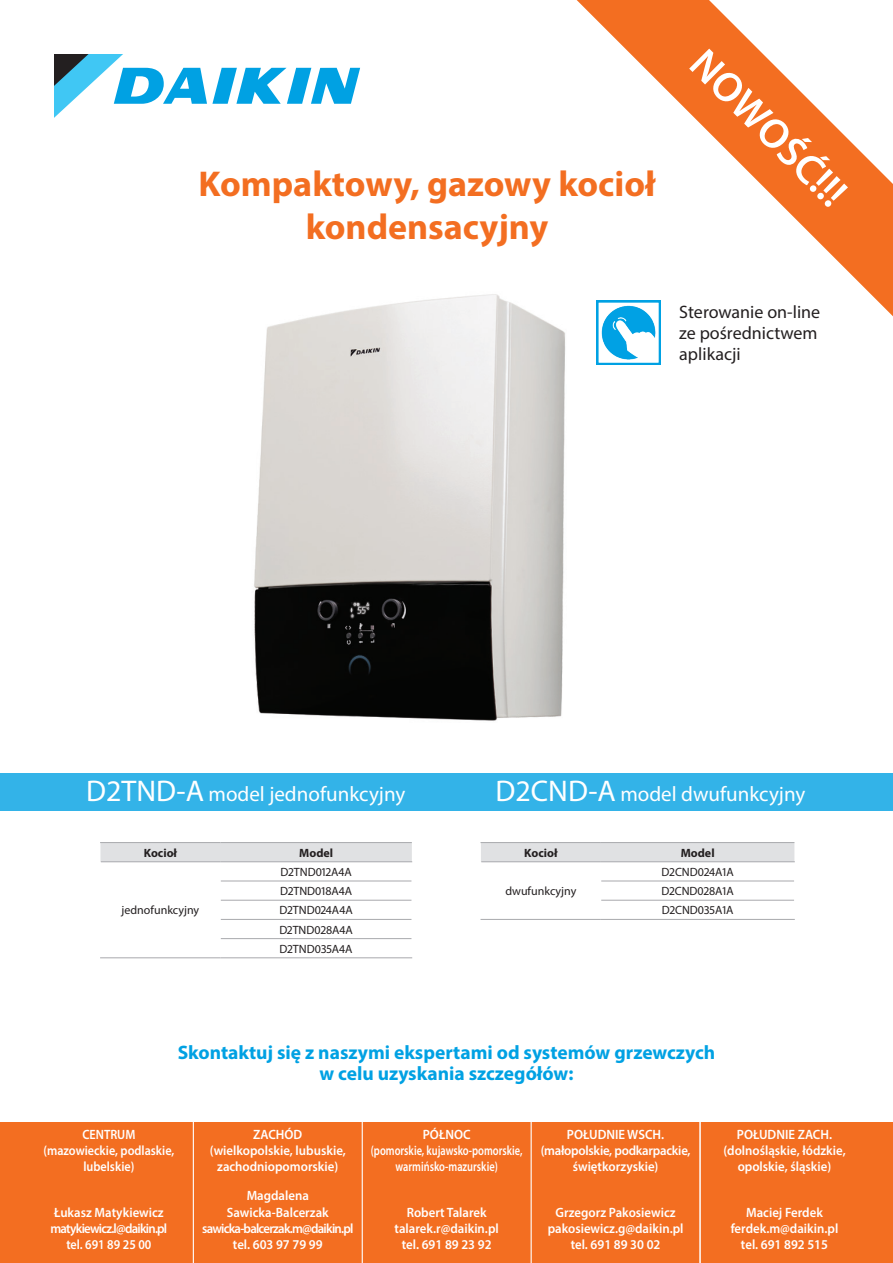
<style>
.page{position:relative;width:893px;height:1263px;background:#fff}
.page>*{position:absolute;margin:0;border:0;box-sizing:border-box;transform-origin:0 0}
.t1{font:600 42px "Myriad Pro";color:#fff}
.t2{font:700 36px/43.2px "Myriad Pro";color:#f36e21;text-align:center}
.t3{font:21px "Myriad Pro";color:#fff}
.t4{font:700 19.5px/21px "Myriad Pro";color:#00a1e3;text-align:center}
.t5{font:18px/21px "Myriad Pro";color:#231f20}
.t6{font:600 13.5px/16.2px "Myriad Pro";color:#fff;text-align:center;scale:.95 1}
.t7{font:600 13.5px/16.2px "Myriad Pro";color:#fff;text-align:center;scale:.9 1}
.t8{font:12px/19.2px "Myriad Pro";color:#231f20;text-align:justify}
.t9{font:700 12px "Myriad Pro";color:#231f20}
.s1{font-size:30px}
</style>
<div class="page">
<img style="left:254px;top:294px;width:312px;height:427px">
<svg style="left:577px;top:0;width:316px;height:316px"></svg>
<svg style="left:54px;top:54px;width:306px;height:64px"></svg>
<div style="left:100px;top:843px;width:312px;height:19px;background:#e0e1e3"></div>
<hr style="left:100px;top:842px;width:120px;height:1px;background:#a8a9ad">
<hr style="left:101px;top:861px;width:119px;height:1px;background:#a8a9ad">
<hr style="left:220px;top:842px;width:192px;height:1px;background:#a8a9ad">
<hr style="left:220px;top:861px;width:192px;height:1px;background:#a8a9ad">
<hr style="left:221px;top:881px;width:190px;height:1px;background:#a8a9ad">
<hr style="left:221px;top:900px;width:190px;height:1px;background:#a8a9ad">
<hr style="left:221px;top:919px;width:190px;height:1px;background:#a8a9ad">
<hr style="left:221px;top:938px;width:190px;height:1px;background:#a8a9ad">
<hr style="left:100px;top:957px;width:120px;height:1px;background:#a8a9ad">
<hr style="left:220px;top:957px;width:192px;height:1px;background:#a8a9ad">
<div style="left:481px;top:843px;width:313px;height:18px;background:#e0e1e3"></div>
<hr style="left:480px;top:842px;width:121px;height:1px;background:#a8a9ad">
<hr style="left:481px;top:861px;width:120px;height:1px;background:#a8a9ad">
<hr style="left:601px;top:842px;width:193px;height:1px;background:#a8a9ad">
<hr style="left:601px;top:861px;width:194px;height:1px;background:#a8a9ad">
<hr style="left:601px;top:881px;width:193px;height:1px;background:#a8a9ad">
<hr style="left:601px;top:900px;width:193px;height:1px;background:#a8a9ad">
<hr style="left:480px;top:919px;width:121px;height:1px;background:#a8a9ad">
<hr style="left:601px;top:919px;width:194px;height:1px;background:#a8a9ad">
<img style="left:596px;top:301px;width:64px;height:64px">
<div style="left:0;top:773px;width:893px;height:37px;background:#33b3e8"></div>
<div style="left:0;top:1123px;width:893px;height:140px;background:#f36e21"></div>
<hr style="left:193px;top:1120px;width:1px;height:143px;background:#fff">
<hr style="left:362px;top:1120px;width:1px;height:143px;background:#fff">
<hr style="left:531px;top:1120px;width:1px;height:143px;background:#fff">
<hr style="left:699px;top:1120px;width:2px;height:143px;background:#fff">
<h2 class="t2" style="left:199px;top:161px;width:458px">Kompaktowy, gazowy kocioł kondensacyjny</h2>
<h1 class="t1" style="left:716px;top:38px;width:203px;rotate:45deg">NOWOŚĆ!!!</h1>
<h3 class="t5" style="left:679px;top:301px;width:142px">Sterowanie on-line ze pośrednictwem aplikacji</h3>
<h3 class="t3" style="left:86px;top:781px;width:321px"><span class="s1">D2TND-A</span> model jednofunkcyjny</h3>
<h3 class="t3" style="left:495px;top:781px;width:311px"><span class="s1">D2CND-A</span> model dwufunkcyjny</h3>
<p class="t9" style="left:144px;top:845px;width:35px">Kocioł</p>
<p class="t9" style="left:299px;top:845px;width:35px">Model</p>
<p class="t8" style="left:122px;top:900px;width:79px">jednofunkcyjny</p>
<p class="t8" style="left:279px;top:862px;width:75px">D2TND012A4A D2TND018A4A D2TND024A4A D2TND028A4A D2TND035A4A</p>
<p class="t9" style="left:524px;top:845px;width:35px">Kocioł</p>
<p class="t9" style="left:681px;top:845px;width:35px">Model</p>
<p class="t8" style="left:505px;top:881px;width:72px">dwufunkcyjny</p>
<p class="t8" style="left:661px;top:862px;width:74px">D2CND024A1A D2CND028A1A D2CND035A1A</p>
<h3 class="t4" style="left:178px;top:1041px;width:539px">Skontaktuj się z naszymi ekspertami od systemów grzewczych w celu uzyskania szczegółów:</h3>
<p class="t7" style="left:43px;top:1126px;width:147px">CENTRUM (mazowieckie, podlaskie, lubelskie)</p>
<p class="t6" style="left:51px;top:1203px;width:124px">Łukasz Matykiewicz matykiewicz.l@daikin.pl tel. 691 89 25 00</p>
<p class="t6" style="left:210px;top:1126px;width:145px">ZACHÓD<br>(wielkopolskie, lubuskie, zachodniopomorskie)</p>
<p class="t6" style="left:202px;top:1187px;width:161px">Magdalena<br>Sawicka-Balcerzak sawicka-balcerzak.m@daikin.pl tel. 603 97 79 99</p>
<p class="t6" style="left:371px;top:1126px;width:161px">PÓŁNOC<br>(pomorskie, kujawsko-pomorskie, warmińsko-mazurskie)</p>
<p class="t6" style="left:395px;top:1203px;width:111px">Robert Talarek talarek.r@daikin.pl tel. 691 89 23 92</p>
<p class="t6" style="left:541px;top:1126px;width:159px">POŁUDNIE WSCH. (małopolskie, podkarpackie, świętkorzyskie)</p>
<p class="t6" style="left:548px;top:1203px;width:144px">Grzegorz Pakosiewicz pakosiewicz.g@daikin.pl tel. 691 89 30 02</p>
<p class="t6" style="left:723px;top:1126px;width:130px">POŁUDNIE ZACH. (dolnośląskie, łódzkie, opolskie, śląskie)</p>
<p class="t6" style="left:731px;top:1203px;width:115px">Maciej Ferdek ferdek.m@daikin.pl tel. 691 892 515</p>
</div>
